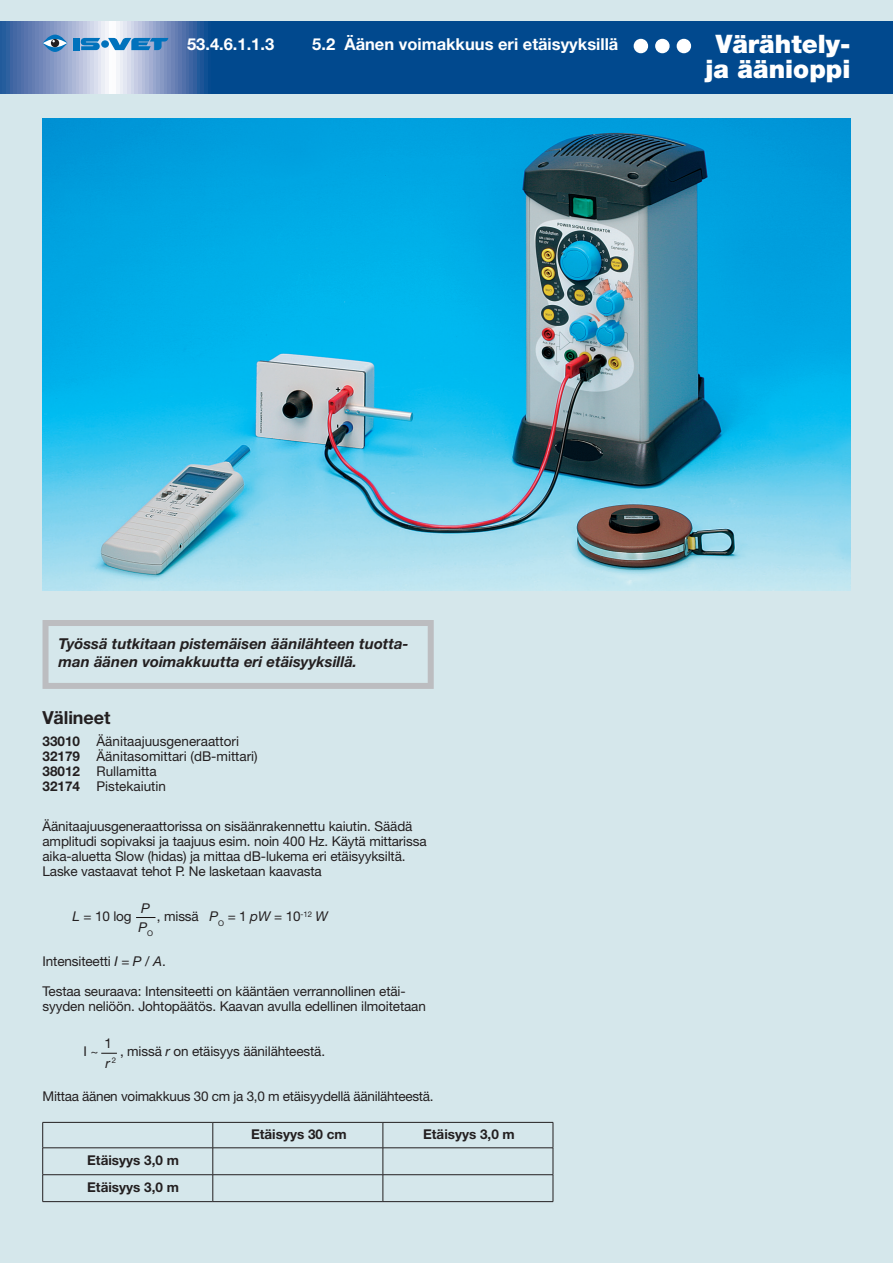
<style>
.page{position:relative;width:893px;height:1263px;background:#d5e7eb}
.page>*{position:absolute;margin:0;border:0;box-sizing:border-box;transform-origin:0 0}
.t1{font:900 25.5px/25.5px "Helvetica Neue";color:#fff;text-align:center}
.t2{font:700 18px "Helvetica Neue LT Std";color:#231f20}
.t3{font:700 16.5px "Helvetica Neue LT Std";color:#fff}
.t4{font:italic 700 15px/18px "Helvetica Neue";color:#231f20}
.t5{font:13.5px/15px "Helvetica Neue";letter-spacing:-.01em;color:#231f20}
.t6{font:700 13.5px/26.8px "Helvetica Neue";color:#231f20}
.t7{font:italic 13.5px "Helvetica Neue";color:#231f20}
.s1{font-weight:700}
.s2{font-style:italic}
</style>
<div class="page">
<svg style="left:0;top:21px;width:893px;height:73px;background:#1e5b9a"></svg>
<svg style="left:43px;top:35px;width:24px;height:17px"></svg>
<svg style="left:43px;top:39px;width:24px;height:8px"></svg>
<svg style="left:51px;top:39px;width:8px;height:8px"></svg>
<div style="left:73px;top:38px;width:7px;height:12px;background:#0072bc"></div>
<svg style="left:81px;top:38px;width:19px;height:12px"></svg>
<svg style="left:108px;top:38px;width:60px;height:12px"></svg>
<div style="left:101px;top:40px;width:8px;height:8px;background:#0072bc;border-radius:50%"></div>
<div style="left:677px;top:40px;width:13px;height:13px;background:#fff;border-radius:50%"></div>
<div style="left:677px;top:39px;width:14px;height:14px;border:2px solid #fff;border-radius:50%"></div>
<div style="left:656px;top:40px;width:13px;height:13px;background:#fff;border-radius:50%"></div>
<div style="left:655px;top:39px;width:15px;height:14px;border:2px solid #fff;border-radius:50%"></div>
<div style="left:634px;top:40px;width:13px;height:13px;background:#fff;border-radius:50%"></div>
<div style="left:634px;top:39px;width:14px;height:14px;border:2px solid #fff;border-radius:50%"></div>
<hr style="left:43px;top:1122px;width:170px;height:1px;background:#231f20">
<hr style="left:213px;top:1122px;width:170px;height:1px;background:#231f20">
<hr style="left:383px;top:1122px;width:170px;height:1px;background:#231f20">
<hr style="left:43px;top:1147px;width:170px;height:1px;background:#231f20">
<hr style="left:213px;top:1147px;width:170px;height:1px;background:#231f20">
<hr style="left:383px;top:1147px;width:170px;height:1px;background:#231f20">
<hr style="left:43px;top:1174px;width:170px;height:1px;background:#231f20">
<svg style="left:42px;top:1122px;width:1px;height:79px"></svg>
<hr style="left:213px;top:1174px;width:170px;height:1px;background:#231f20">
<svg style="left:213px;top:1122px;width:1px;height:79px"></svg>
<hr style="left:383px;top:1174px;width:170px;height:1px;background:#231f20">
<svg style="left:383px;top:1122px;width:1px;height:79px"></svg>
<svg style="left:553px;top:1122px;width:1px;height:79px"></svg>
<hr style="left:43px;top:1201px;width:170px;height:1px;background:#231f20">
<hr style="left:213px;top:1201px;width:170px;height:1px;background:#231f20">
<hr style="left:383px;top:1201px;width:170px;height:1px;background:#231f20">
<div style="left:43px;top:620px;width:391px;height:69px;border:6px solid #bcbdc0"></div>
<svg style="left:136px;top:917px;width:19px;height:1px"></svg>
<svg style="left:101px;top:1053px;width:16px;height:1px"></svg>
<img style="left:43px;top:118px;width:807px;height:472px">
<p class="t3" style="left:187px;top:34px;width:89px">53.4.6.1.1.3</p>
<p class="t3" style="left:312px;top:34px;width:308px">5.2 Äänen voimakkuus eri etäisyyksillä</p>
<h1 class="t1" style="left:705px;top:31px;width:146px">Värähtely&shy;ja äänioppi</h1>
<p class="t4" style="left:58px;top:634px;width:352px">Työssä tutkitaan pistemäisen äänilähteen tuotta&shy;man äänen voimakkuutta eri etäisyyksillä.</p>
<h2 class="t2" style="left:43px;top:707px;width:70px">Välineet</h2>
<p class="t5" style="left:43px;top:733px;width:217px"><span class="s1">33010</span> Äänitaajuusgeneraattori<br><span class="s1">32179</span> Äänitasomittari (dB-mittari)<br><span class="s1">38012</span> Rullamitta<br><span class="s1">32174</span> Pistekaiutin</p>
<p class="t5" style="left:43px;top:819px;width:386px">Äänitaajuusgeneraattorissa on sisäänrakennettu kaiutin. Säädä amplitudi sopivaksi ja taajuus esim. noin 400 Hz. Käytä mittarissa aika-aluetta Slow (hidas) ja mittaa dB-lukema eri etäisyyksiltä.<br>Laske vastaavat tehot P. Ne lasketaan kaavasta</p>
<p class="t5" style="left:73px;top:909px;width:61px"><span class="s2">L</span> = 10 log</p>
<p class="t5" style="left:157px;top:909px;width:173px">, missä <span class="s2">P</span><sub>O</sub> = 1 <span class="s2">pW</span> = 10<sup>-12</sup> <span class="s2">W</span></p>
<p class="t5" style="left:43px;top:954px;width:125px">Intensiteetti <span class="s2">I = P / A</span>.</p>
<p class="t5" style="left:43px;top:984px;width:385px">Testaa seuraava: Intensiteetti on kääntäen verrannollinen etäi&shy;syyden neliöön. Johtopäätös. Kaavan avulla edellinen ilmoitetaan</p>
<p class="t5" style="left:83px;top:1044px;width:17px">I ~</p>
<p class="t5" style="left:120px;top:1044px;width:207px">, missä <span class="s2">r</span> on etäisyys äänilähteestä.</p>
<p class="t5" style="left:43px;top:1089px;width:393px">Mittaa äänen voimakkuus 30 cm ja 3,0 m etäisyydellä äänilähteestä.</p>
<p class="t6" style="left:251px;top:1121px;width:97px">Etäisyys 30 cm</p>
<p class="t6" style="left:423px;top:1121px;width:93px">Etäisyys 3,0 m</p>
<p class="t6" style="left:87px;top:1146px;width:93px">Etäisyys 3,0 m<br>Etäisyys 3,0 m</p>
<p class="t7" style="left:141px;top:900px;width:10px">P</p>
<p class="t7" style="left:139px;top:919px;width:16px">P<sub>O</sub></p>
<p class="t5" style="left:105px;top:1036px;width:9px">1</p>
<p class="t7" style="left:106px;top:1055px;width:12px">r<sup>2</sup></p>
</div>
